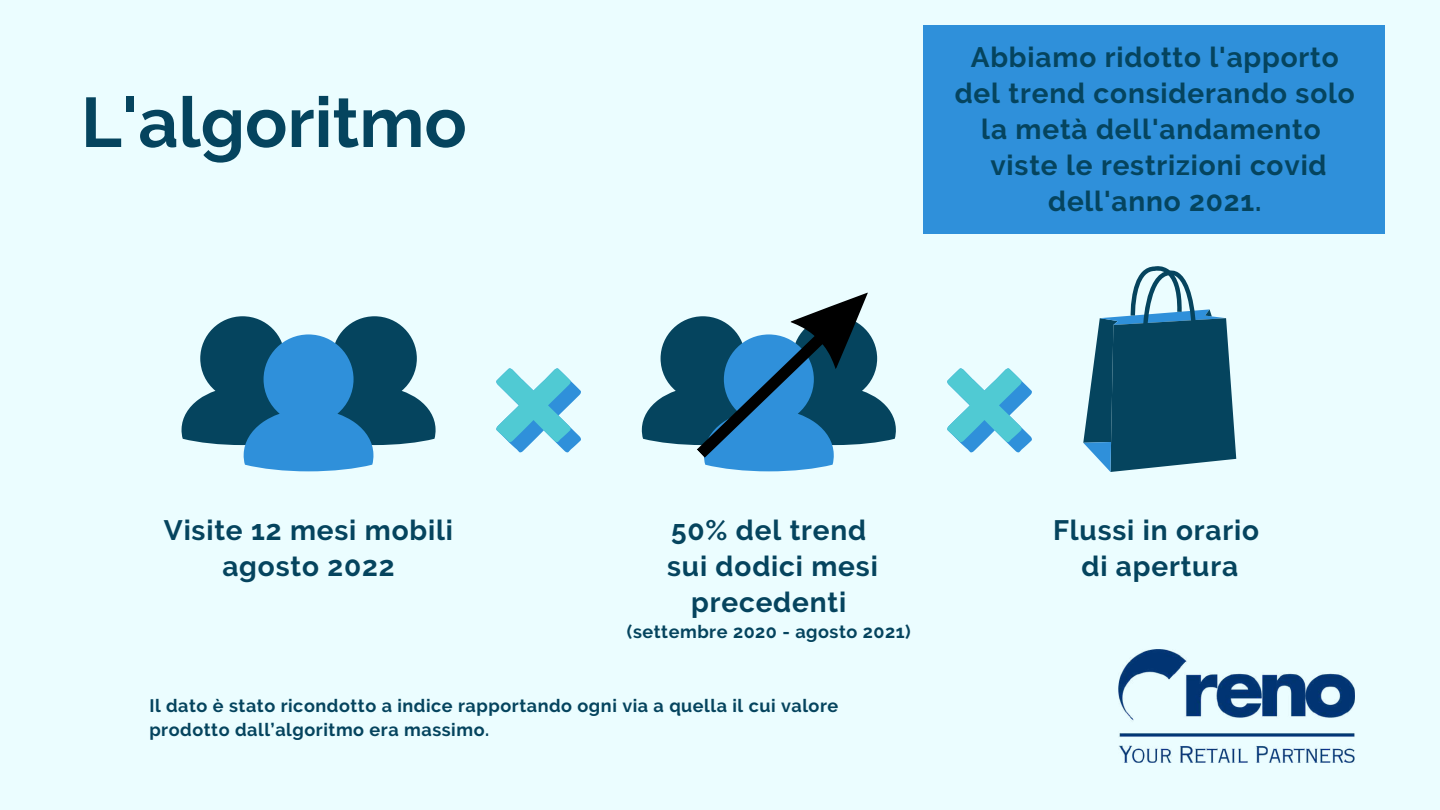
<style>
.page{position:relative;width:1440px;height:810px;background:#ebfdff}
.page>*{position:absolute;margin:0;border:0;box-sizing:border-box;transform-origin:0 0}
.t1{font:700 70px "Raleway";color:#05445e}
.t2{font:700 28px/36px "Raleway";letter-spacing:.03em;color:#05445e;text-align:center}
.t3{font:700 18px/23.2px "Raleway";letter-spacing:.03em;color:#05445e}
</style>
<div class="page">
<svg style="left:181px;top:316px;width:255px;height:155px"></svg>
<svg style="left:1083px;top:266px;width:153px;height:206px"></svg>
<div style="left:1140px;top:329px;width:10px;height:10px;background:#05445e;border-radius:50%"></div>
<div style="left:1189px;top:325px;width:10px;height:10px;background:#05445e;border-radius:50%"></div>
<svg style="left:496px;top:368px;width:85px;height:84px"></svg>
<svg style="left:947px;top:368px;width:85px;height:84px"></svg>
<img style="left:1118px;top:649px;width:237px;height:114px">
<svg style="left:642px;top:292px;width:254px;height:180px"></svg>
<div style="left:923px;top:26px;width:461px;height:208px;background:#2f90da"></div>
<h1 class="t1" style="left:81px;top:81px;width:387px">L'algoritmo</h1>
<p class="t2" style="left:955px;top:39px;width:402px">Abbiamo ridotto l'apporto del trend considerando solo la metà dell'andamento viste le restrizioni covid dell'anno 2021.</p>
<p class="t2" style="left:164px;top:512px;width:291px">Visite 12 mesi mobili agosto 2022</p>
<p class="t2" style="left:667px;top:512px;width:212px">50% del trend sui dodici mesi precedenti</p>
<p class="t3" style="left:627px;top:620px;width:285px">(settembre 2020 - agosto 2021)</p>
<p class="t3" style="left:149px;top:694px;width:691px">Il dato è stato ricondotto a indice rapportando ogni via a quella il cui valore prodotto dall’algoritmo era massimo.</p>
<p class="t2" style="left:1053px;top:512px;width:208px">Flussi in orario di apertura</p>
</div>
